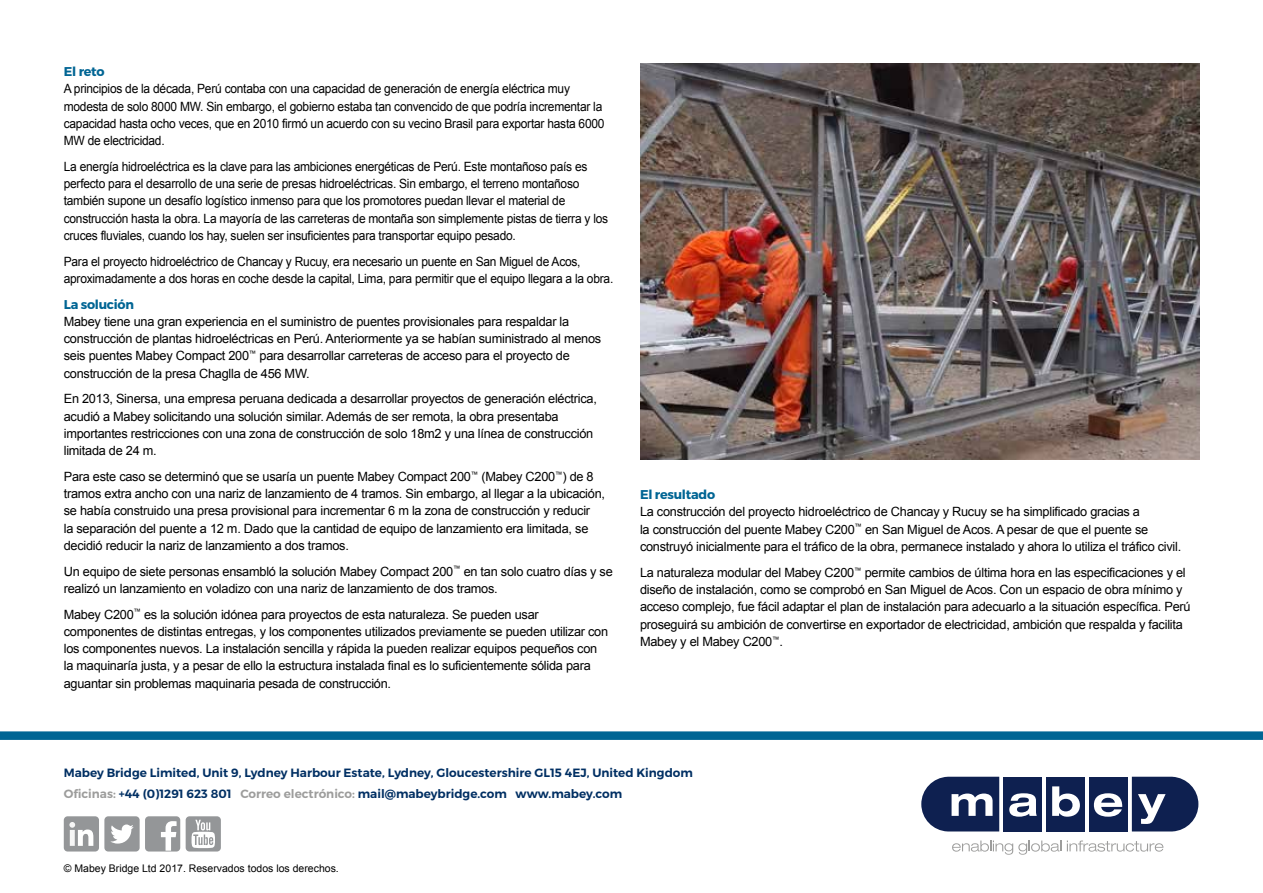
<style>
.page{position:relative;width:1263px;height:893px;background:#fff}
.page>*{position:absolute;margin:0;border:0;box-sizing:border-box;transform-origin:0 0}
.t1{font:12.75px/17.2px "Arial";letter-spacing:-.02em;color:#000}
.t2{font:12.75px/17.2px "Arial";letter-spacing:-.02em;color:#000;scale:.94 1}
.t3{font:700 12.75px "Montserrat";letter-spacing:-.02em;color:#006594}
.t4{font:600 12px/20.7px "Montserrat";color:#002f63}
.t5{font:10.5px "Arial";color:#000}
.s1{color:#9d9d9c}
</style>
<div class="page">
<div style="left:1089px;top:777px;width:38px;height:54px;background:#0e2050"></div>
<div style="left:1046px;top:777px;width:39px;height:54px;background:#0e2050"></div>
<div style="left:1003px;top:777px;width:39px;height:54px;background:#0e2050"></div>
<svg style="left:921px;top:777px;width:78px;height:54px"></svg>
<svg style="left:1009px;top:793px;width:28px;height:24px"></svg>
<svg style="left:1052px;top:786px;width:28px;height:31px"></svg>
<svg style="left:1094px;top:793px;width:28px;height:24px"></svg>
<svg style="left:1132px;top:777px;width:66px;height:54px"></svg>
<svg style="left:952px;top:840px;width:109px;height:15px"></svg>
<svg style="left:1067px;top:840px;width:96px;height:12px"></svg>
<div style="left:0;top:731px;width:1263px;height:9px;background:#006594"></div>
<div style="left:186px;top:816px;width:35px;height:35px;background:#949698;border-radius:4px"></div>
<svg style="left:192px;top:820px;width:23px;height:28px"></svg>
<div style="left:145px;top:816px;width:35px;height:35px;background:#949698;border-radius:4px"></div>
<svg style="left:161px;top:821px;width:16px;height:30px"></svg>
<div style="left:64px;top:816px;width:35px;height:35px;background:#949698;border-radius:4px"></div>
<svg style="left:69px;top:822px;width:24px;height:24px"></svg>
<div style="left:104px;top:816px;width:36px;height:35px;background:#949698;border-radius:4px"></div>
<svg style="left:110px;top:824px;width:24px;height:20px"></svg>
<img style="left:640px;top:64px;width:559px;height:396px">
<p class="t3" style="left:64px;top:64px;width:42px">El reto</p>
<p class="t2" style="left:64px;top:80px;width:577px">A principios de la década, Perú contaba con una capacidad de generación de energía eléctrica muy modesta de solo 8000 MW. Sin embargo, el gobierno estaba tan convencido de que podría incrementar la capacidad hasta ocho veces, que en 2010 firmó un acuerdo con su vecino Brasil para exportar hasta 6000<br>MW de electricidad.</p>
<p class="t2" style="left:64px;top:158px;width:581px">La energía hidroeléctrica es la clave para las ambiciones energéticas de Perú. Este montañoso país es perfecto para el desarrollo de una serie de presas hidroeléctricas. Sin embargo, el terreno montañoso también supone un desafío logístico inmenso para que los promotores puedan llevar el material de construcción hasta la obra. La mayoría de las carreteras de montaña son simplemente pistas de tierra y los cruces fluviales, cuando los hay, suelen ser insuficientes para transportar equipo pesado.</p>
<p class="t2" style="left:64px;top:253px;width:586px">Para el proyecto hidroeléctrico de Chancay y Rucuy, era necesario un puente en San Miguel de Acos, aproximadamente a dos horas en coche desde la capital, Lima, para permitir que el equipo llegara a la obra.</p>
<p class="t3" style="left:64px;top:296px;width:72px">La solución</p>
<p class="t1" style="left:64px;top:313px;width:539px">Mabey tiene una gran experiencia en el suministro de puentes provisionales para respaldar la construcción de plantas hidroeléctricas en Perú. Anteriormente ya se habían suministrado al menos seis puentes Mabey Compact 200<sup>™</sup> para desarrollar carreteras de acceso para el proyecto de construcción de la presa Chaglla de 456 MW.</p>
<p class="t1" style="left:64px;top:390px;width:535px">En 2013, Sinersa, una empresa peruana dedicada a desarrollar proyectos de generación eléctrica, acudió a Mabey solicitando una solución similar. Además de ser remota, la obra presentaba importantes restricciones con una zona de construcción de solo 18m2 y una línea de construcción limitada de 24 m.</p>
<p class="t1" style="left:64px;top:468px;width:543px">Para este caso se determinó que se usaría un puente Mabey Compact 200<sup>™</sup> (Mabey C200<sup>™</sup>) de 8 tramos extra ancho con una nariz de lanzamiento de 4 tramos. Sin embargo, al llegar a la ubicación, se había construido una presa provisional para incrementar 6 m la zona de construcción y reducir<br>la separación del puente a 12 m. Dado que la cantidad de equipo de lanzamiento era limitada, se decidió reducir la nariz de lanzamiento a dos tramos.</p>
<p class="t1" style="left:64px;top:563px;width:550px">Un equipo de siete personas ensambló la solución Mabey Compact 200<sup>™</sup> en tan solo cuatro días y se realizó un lanzamiento en voladizo con una nariz de lanzamiento de dos tramos.</p>
<p class="t1" style="left:64px;top:606px;width:546px">Mabey C200<sup>™</sup> es la solución idónea para proyectos de esta naturaleza. Se pueden usar componentes de distintas entregas, y los componentes utilizados previamente se pueden utilizar con los componentes nuevos. La instalación sencilla y rápida la pueden realizar equipos pequeños con la maquinaría justa, y a pesar de ello la estructura instalada final es lo suficientemente sólida para aguantar sin problemas maquinaria pesada de construcción.</p>
<p class="t3" style="left:640px;top:487px;width:77px">El resultado</p>
<p class="t1" style="left:640px;top:503px;width:543px">La construcción del proyecto hidroeléctrico de Chancay y Rucuy se ha simplificado gracias a<br>la construcción del puente Mabey C200<sup>™</sup> en San Miguel de Acos. A pesar de que el puente se construyó inicialmente para el tráfico de la obra, permanece instalado y ahora lo utiliza el tráfico civil.</p>
<p class="t1" style="left:640px;top:564px;width:552px">La naturaleza modular del Mabey C200<sup>™</sup> permite cambios de última hora en las especificaciones y el diseño de instalación, como se comprobó en San Miguel de Acos. Con un espacio de obra mínimo y acceso complejo, fue fácil adaptar el plan de instalación para adecuarlo a la situación específica. Perú proseguirá su ambición de convertirse en exportador de electricidad, ambición que respalda y facilita Mabey y el Mabey C200<sup>™</sup>.</p>
<p class="t4" style="left:64px;top:762px;width:631px">Mabey Bridge Limited, Unit 9, Lydney Harbour Estate, Lydney, Gloucestershire GL15 4EJ, United Kingdom<br><span class="s1">Oficinas:</span> +44 (0)1291 623 801 <span class="s1">Correo electrónico:</span> mail@mabeybridge.com www.mabey.com</p>
<p class="t5" style="left:64px;top:862px;width:277px">© Mabey Bridge Ltd 2017. Reservados todos los derechos.</p>
</div>
